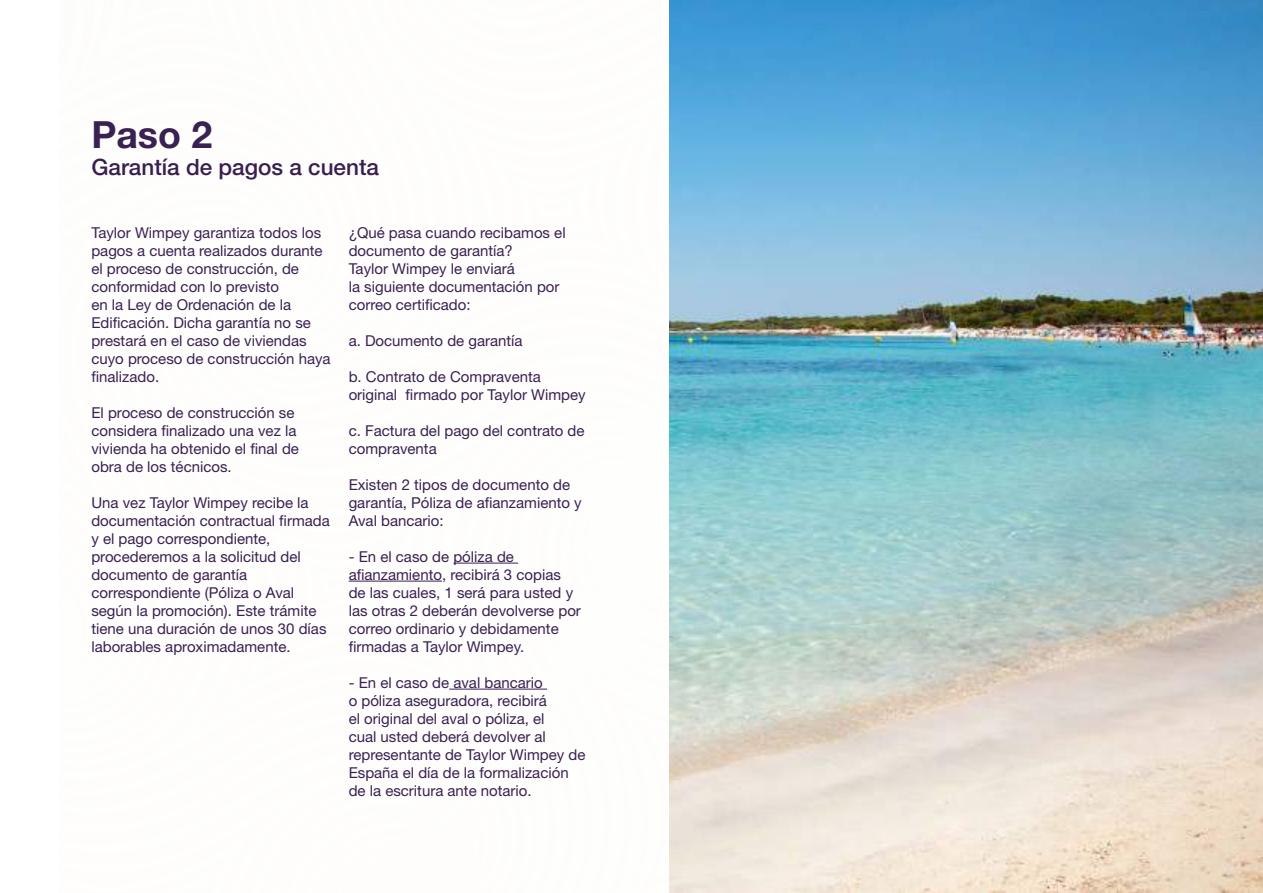
<style>
.page{position:relative;width:1263px;height:893px;background:#fff}
.page>*{position:absolute;margin:0;border:0;box-sizing:border-box;transform-origin:0 0}
.t1{font:700 37.5px "Helvetica Neue LT Std";color:#392152}
.t2{font:500 22.5px "Helvetica Neue LT Std";color:#391f50}
.t3{font:15px/18px "Helvetica Neue LT Std";color:#392152}
</style>
<div class="page">
<hr style="left:453px;top:563px;width:65px;height:1px;background:#392152">
<hr style="left:349px;top:581px;width:93px;height:1px;background:#392152">
<hr style="left:449px;top:689px;width:98px;height:1px;background:#392152">
<img style="left:670px;top:0;width:593px;height:893px">
<h1 class="t1" style="left:91px;top:112px;width:122px">Paso 2</h1>
<h2 class="t2" style="left:91px;top:154px;width:289px">Garantía de pagos a cuenta</h2>
<p class="t3" style="left:91px;top:223px;width:241px">Taylor Wimpey garantiza todos los pagos a cuenta realizados durante el proceso de construcción, de conformidad con lo previsto<br>en la Ley de Ordenación de la<br>Edificación. Dicha garantía no se prestará en el caso de viviendas cuyo proceso de construcción haya finalizado.</p>
<p class="t3" style="left:91px;top:403px;width:209px">El proceso de construcción se considera finalizado una vez la vivienda ha obtenido el final de obra de los técnicos.</p>
<p class="t3" style="left:91px;top:493px;width:240px">Una vez Taylor Wimpey recibe la documentación contractual firmada y el pago correspondiente, procederemos a la solicitud del documento de garantía correspondiente (Póliza o Aval según la promoción). Este trámite tiene una duración de unos 30 días laborables aproximadamente.</p>
<p class="t3" style="left:349px;top:223px;width:219px">¿Qué pasa cuando recibamos el documento de garantía?<br>Taylor Wimpey le enviará<br>la siguiente documentación por correo certificado:</p>
<p class="t3" style="left:349px;top:331px;width:175px">a. Documento de garantía</p>
<p class="t3" style="left:349px;top:367px;width:238px">b. Contrato de Compraventa original firmado por Taylor Wimpey</p>
<p class="t3" style="left:349px;top:421px;width:237px">c. Factura del pago del contrato de compraventa</p>
<p class="t3" style="left:349px;top:475px;width:235px">Existen 2 tipos de documento de garantía, Póliza de afianzamiento y<br>Aval bancario:</p>
<p class="t3" style="left:349px;top:547px;width:234px">- En el caso de póliza de afianzamiento, recibirá 3 copias de las cuales, 1 será para usted y las otras 2 deberán devolverse por correo ordinario y debidamente firmadas a Taylor Wimpey.</p>
<p class="t3" style="left:349px;top:673px;width:238px">- En el caso de aval bancario<br>o póliza aseguradora, recibirá<br>el original del aval o póliza, el<br>cual usted deberá devolver al representante de Taylor Wimpey de<br>España el día de la formalización de la escritura ante notario.</p>
</div>
